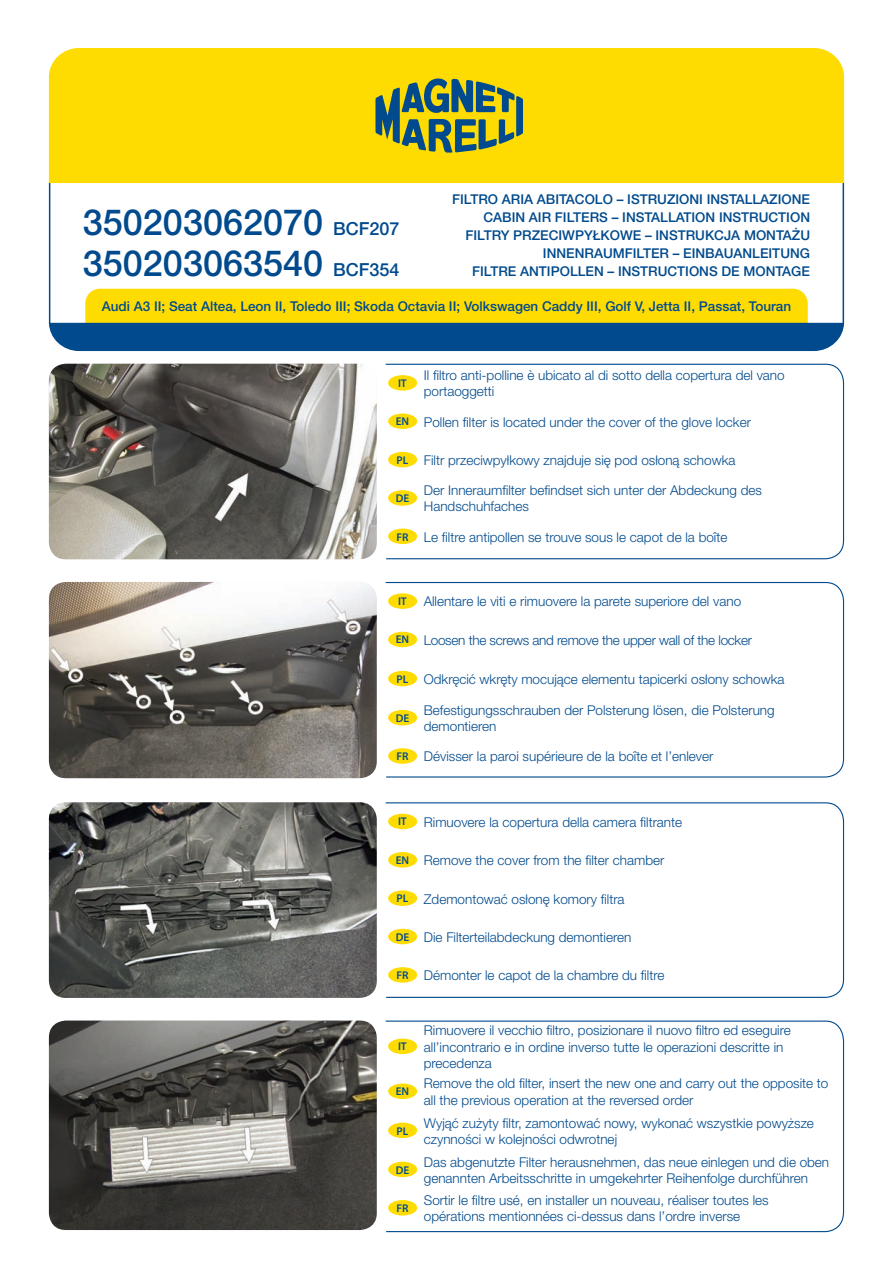
<style>
.page{position:relative;width:893px;height:1263px;background:#fff}
.page>*{position:absolute;margin:0;border:0;box-sizing:border-box;transform-origin:0 0}
.t1{font:500 36px/40.5px "Helvetica Neue LT Pro";color:#004a8d}
.t2{font:300 13.5px/16.2px "Helvetica Neue Pl";color:#004a8d}
.t3{font:500 13.5px/18px "Helvetica Neue LT Pro";color:#004a8d}
.t4{font:300 13.5px "Helvetica Neue Pl";letter-spacing:-.02em;color:#004a8d}
.t5{font:600 11.25px "Myriad Pro";color:#004a8d}
.s1{font-size:18px}
.s2{font-family:"Myriad Pro";font-weight:600;font-size:11.25px}
</style>
<div class="page">
<svg style="left:385px;top:363px;width:460px;height:197px"></svg>
<svg style="left:385px;top:581px;width:460px;height:197px"></svg>
<svg style="left:49px;top:289px;width:795px;height:62px;background:#8c9c4e"></svg>
<hr style="left:49px;top:183px;width:1px;height:140px;background:#004a8d">
<hr style="left:843px;top:183px;width:1px;height:140px;background:#004a8d">
<div style="left:49px;top:48px;width:795px;height:135px;background:#ffdc01"></div>
<svg style="left:375px;top:78px;width:148px;height:75px;background:#879742"></svg>
<svg style="left:385px;top:1020px;width:460px;height:213px"></svg>
<img style="left:49px;top:364px;width:328px;height:195px">
<img style="left:49px;top:802px;width:328px;height:196px">
<img style="left:49px;top:582px;width:328px;height:196px">
<img style="left:49px;top:1020px;width:328px;height:210px">
<div style="left:388px;top:375px;width:29px;height:16px;background:#ffdc01;border-radius:50%"></div>
<div style="left:388px;top:413px;width:29px;height:16px;background:#ffdc01;border-radius:50%"></div>
<div style="left:388px;top:452px;width:29px;height:15px;background:#ffdc01;border-radius:50%"></div>
<div style="left:388px;top:490px;width:29px;height:16px;background:#ffdc01;border-radius:50%"></div>
<div style="left:388px;top:528px;width:29px;height:16px;background:#ffdc01;border-radius:50%"></div>
<div style="left:388px;top:593px;width:29px;height:16px;background:#ffdc01;border-radius:50%"></div>
<div style="left:388px;top:632px;width:29px;height:15px;background:#ffdc01;border-radius:50%"></div>
<div style="left:388px;top:671px;width:29px;height:15px;background:#ffdc01;border-radius:50%"></div>
<div style="left:388px;top:710px;width:29px;height:15px;background:#ffdc01;border-radius:50%"></div>
<div style="left:388px;top:748px;width:29px;height:16px;background:#ffdc01;border-radius:50%"></div>
<div style="left:388px;top:1038px;width:29px;height:16px;background:#ffdc01;border-radius:50%"></div>
<div style="left:388px;top:1083px;width:29px;height:16px;background:#ffdc01;border-radius:50%"></div>
<div style="left:388px;top:1122px;width:29px;height:16px;background:#ffdc01;border-radius:50%"></div>
<div style="left:388px;top:1162px;width:29px;height:15px;background:#ffdc01;border-radius:50%"></div>
<div style="left:388px;top:1200px;width:29px;height:15px;background:#ffdc01;border-radius:50%"></div>
<svg style="left:385px;top:802px;width:460px;height:196px"></svg>
<p class="t3" style="left:483px;top:190px;width:328px;text-indent:-31px">FILTRO ARIA ABITACOLO – ISTRUZIONI INSTALLAZIONE<br>CABIN</p>
<h1 class="t1" style="left:83px;top:202px;width:318px">350203062070 <span class="s1">BC F207<br></span>350203063540 <span class="s1">BC F354</span></h1>
<p class="t3" style="left:102px;top:297px;width:691px">AUDI A3 II ; SEAT ALTEA, LEON II , TOLEDO III ; SKODA OCTAVIA II ; VOLKSWAGEN CADDY III , GOLF V, JETTA II , PASSAT, TOURAN</p>
<p class="t3" style="left:529px;top:208px;width:9px">AIR</p>
<p class="t3" style="left:555px;top:208px;width:17px">FILTERS</p>
<p class="t3" style="left:612px;top:208px;width:200px">– INSTALLATION INSTRUCTION</p>
<p class="t3" style="left:465px;top:226px;width:16px">FILTR</p>
<p class="t3" style="left:501px;top:226px;width:31px">Y PRZECI</p>
<p class="t3" style="left:562px;top:226px;width:249px">WPYŁKOWE – INSTRUKCJA MONTAŻU</p>
<p class="t3" style="left:543px;top:244px;width:10px">INNENRAUM</p>
<p class="t3" style="left:625px;top:244px;width:16px">FILTER</p>
<p class="t3" style="left:673px;top:244px;width:139px">– EINBAUANLEITUNG</p>
<p class="t3" style="left:472px;top:262px;width:16px">FILTRE</p>
<p class="t3" style="left:520px;top:262px;width:9px">ANTI</p>
<p class="t3" style="left:551px;top:262px;width:19px">POLLEN</p>
<p class="t3" style="left:607px;top:262px;width:204px">– INSTRUCTIONS DE MONTAGE</p>
<p class="t5" style="left:398px;top:376px;width:10px">IT</p>
<p class="t2" style="left:424px;top:367px;width:362px">Il filtro anti-polline è ubicato al di sotto della copertura del vano portaoggetti</p>
<p class="t2" style="left:396px;top:413px;width:357px"><span class="s2">EN</span> Pollen filter is located under the cover of the glove locker</p>
<p class="t2" style="left:396px;top:452px;width:340px"><span class="s2">PL</span> Filtr przeciwpyłkowy znajduje się pod osłoną schowka</p>
<p class="t5" style="left:396px;top:491px;width:15px">DE</p>
<p class="t2" style="left:424px;top:482px;width:340px">Der Inneraumfilter befindset sich unter der Abdeckung des<br>Handschuhfaches</p>
<p class="t2" style="left:396px;top:528px;width:333px"><span class="s2">FR</span> Le filtre antipollen se trouve sous le capot de la boîte</p>
<p class="t5" style="left:398px;top:594px;width:10px">IT</p>
<p class="t2" style="left:424px;top:593px;width:319px">Allentare le viti e rimuovere la parete superiore del vano</p>
<p class="t4" style="left:396px;top:632px;width:358px"><span class="s2">EN</span> Loosen the screws and remove the upper wall of the locker</p>
<p class="t2" style="left:396px;top:671px;width:389px"><span class="s2">PL</span> Odkręcić wkręty mocujące elementu tapicerki osłony schowka</p>
<p class="t5" style="left:396px;top:711px;width:15px">DE</p>
<p class="t2" style="left:424px;top:702px;width:352px">Befestigungsschrauben der Polsterung lösen, die Polsterung demontieren</p>
<p class="t2" style="left:396px;top:748px;width:319px"><span class="s2">FR</span> Dévisser la paroi supérieure de la boîte et l’enlever</p>
<p class="t5" style="left:398px;top:814px;width:10px">IT</p>
<p class="t2" style="left:424px;top:814px;width:260px">Rimuovere la copertura della camera filtrante</p>
<p class="t2" style="left:396px;top:852px;width:270px"><span class="s2">EN</span> Remove the cover from the filter chamber</p>
<p class="t2" style="left:396px;top:890px;width:230px"><span class="s2">PL</span> Zdemontować osłonę komory filtra</p>
<p class="t2" style="left:396px;top:929px;width:237px"><span class="s2">DE</span> Die Filterteilabdeckung demontieren</p>
<p class="t2" style="left:396px;top:967px;width:270px"><span class="s2">FR</span> Démonter le capot de la chambre du filtre</p>
<p class="t5" style="left:398px;top:1039px;width:10px">IT</p>
<p class="t2" style="left:424px;top:1022px;width:368px">Rimuovere il vecchio filtro, posizionare il nuovo filtro ed eseguire all’incontrario e in ordine inverso tutte le operazioni descritte in precedenza</p>
<p class="t5" style="left:396px;top:1084px;width:15px">EN</p>
<p class="t2" style="left:424px;top:1075px;width:406px">Remove the old filter, insert the new one and carry out the opposite to all the previous operation at the reversed order</p>
<p class="t5" style="left:396px;top:1123px;width:13px">PL</p>
<p class="t2" style="left:424px;top:1114px;width:392px">Wyjąć zużyty filtr, zamontować nowy, wykonać wszystkie powyższe czynności w kolejności odwrotnej</p>
<p class="t5" style="left:396px;top:1163px;width:15px">DE</p>
<p class="t2" style="left:424px;top:1153px;width:407px">Das abgenutzte Filter herausnehmen, das neue einlegen und die oben genannten Arbeitsschritte in umgekehrter Reihenfolge durchführen</p>
<p class="t5" style="left:396px;top:1201px;width:14px">FR</p>
<p class="t2" style="left:424px;top:1192px;width:346px">Sortir le filtre usé, en installer un nouveau, réaliser toutes les opérations mentionnées ci-dessus dans l’ordre inverse</p>
</div>
